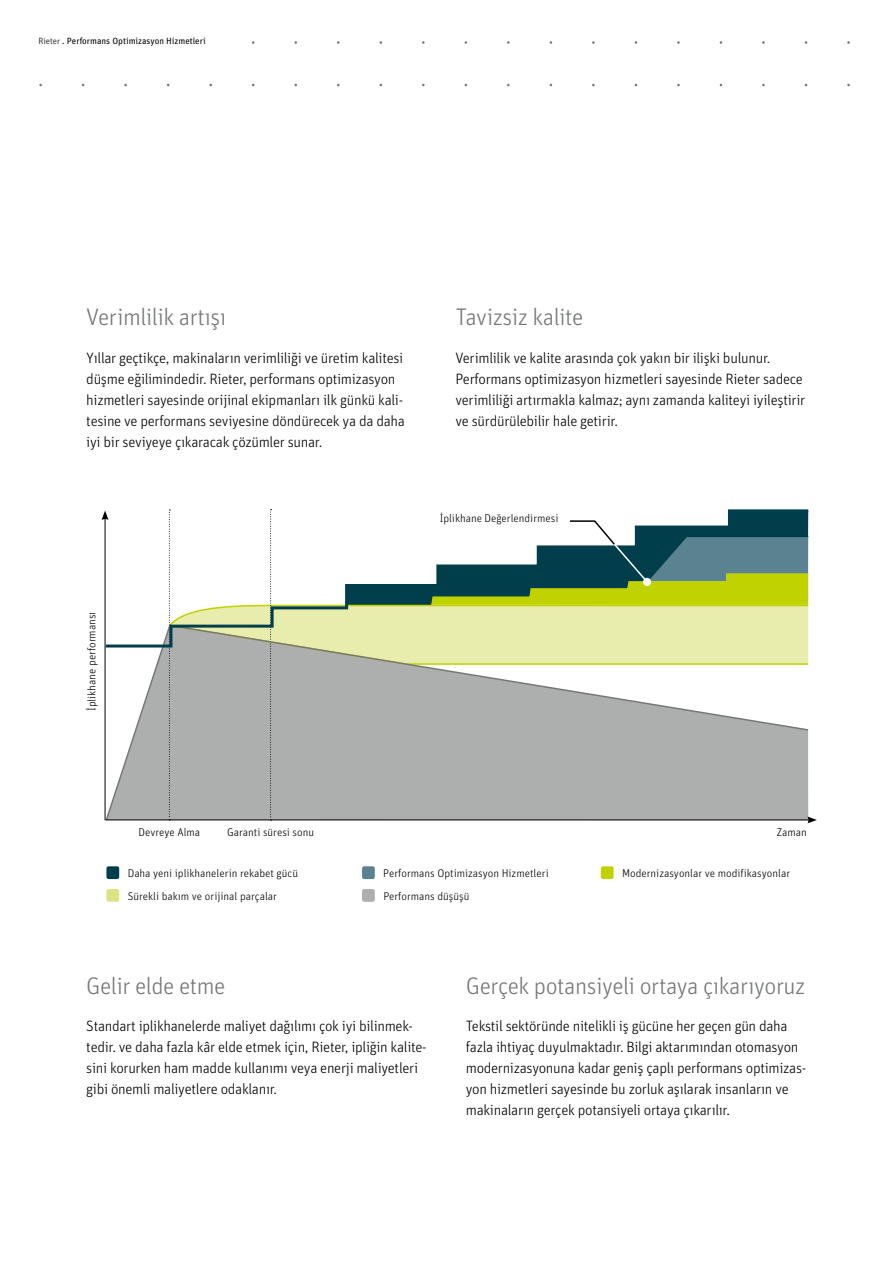
<style>
.page{position:relative;width:893px;height:1263px;background:#fff}
.page>*{position:absolute;margin:0;border:0;box-sizing:border-box;transform-origin:0 0}
.t1{font:300 24px "Unit Pro";letter-spacing:-.02em;color:#767878}
.t2{font:300 15px/21px "Unit Pro";letter-spacing:-.02em;color:#000}
.t3{font:300 11.25px "Unit Pro";color:#000}
.t4{font:9px "Unit Pro";color:#000}
.s1{font-weight:300}
</style>
<div class="page">
<svg style="left:104px;top:649px;width:63px;height:172px"></svg>
<svg style="left:104px;top:520px;width:63px;height:129px"></svg>
<hr style="left:105px;top:518px;width:1px;height:302px;background:#000">
<svg style="left:102px;top:510px;width:7px;height:10px"></svg>
<hr style="left:106px;top:819px;width:704px;height:1px;background:#000">
<svg style="left:167px;top:509px;width:650px;height:314px"></svg>
<div style="left:106px;top:866px;width:13px;height:13px;background:#003e4b;border-radius:2px"></div>
<div style="left:362px;top:889px;width:13px;height:13px;background:#adaeae;border-radius:2px"></div>
<div style="left:601px;top:866px;width:13px;height:13px;background:#c0d200;border-radius:2px"></div>
<div style="left:106px;top:889px;width:13px;height:13px;background:#dce382;border-radius:2px"></div>
<div style="left:362px;top:866px;width:13px;height:13px;background:#5b8290;border-radius:2px"></div>
<p class="t4" style="left:38px;top:34px;width:169px"><span class="s1">Rieter</span> . Performans Optimizasyon Hizmetleri</p>
<h1 class="t1" style="left:86px;top:300px;width:142px">Verimlilik artışı</h1>
<p class="t2" style="left:86px;top:346px;width:320px">Yıllar geçtikçe, makinaların verimliliği ve üretim kalitesi düşme eğilimindedir. Rieter, performans optimizasyon hizmetleri sayesinde orijinal ekipmanları ilk günkü kali&shy;tesine ve performans seviyesine döndürecek ya da daha iyi bir seviyeye çıkaracak çözümler sunar.</p>
<p class="t3" style="left:84px;top:711px;width:101px;rotate:-90deg">İplikhane performansı</p>
<h1 class="t1" style="left:455px;top:300px;width:129px">Tavizsiz kalite</h1>
<p class="t2" style="left:455px;top:346px;width:351px">Verimlilik ve kalite arasında çok yakın bir ilişki bulunur.<br>Performans optimizasyon hizmetleri sayesinde Rieter sadece verimliliği artırmakla kalmaz; aynı zamanda kaliteyi iyileştirir ve sürdürülebilir hale getirir.</p>
<p class="t3" style="left:440px;top:510px;width:120px">İplikhane Değerlendirmesi</p>
<p class="t3" style="left:138px;top:824px;width:63px">Devreye Alma</p>
<p class="t3" style="left:227px;top:824px;width:89px">Garanti süresi sonu</p>
<p class="t3" style="left:777px;top:824px;width:32px">Zaman</p>
<p class="t3" style="left:383px;top:865px;width:167px">Performans Optimizasyon Hizmetleri</p>
<p class="t3" style="left:622px;top:865px;width:169px">Modernizasyonlar ve modifikasyonlar</p>
<p class="t3" style="left:128px;top:888px;width:151px">Sürekli bakım ve orijinal parçalar</p>
<p class="t3" style="left:383px;top:888px;width:88px">Performans düşüşü</p>
<p class="t3" style="left:128px;top:865px;width:172px">Daha yeni iplikhanelerin rekabet gücü</p>
<h1 class="t1" style="left:86px;top:969px;width:141px">Gelir elde etme</h1>
<p class="t2" style="left:86px;top:1015px;width:342px">Standart iplikhanelerde maliyet dağılımı çok iyi bilinmek&shy;tedir. ve daha fazla kâr elde etmek için, Rieter, ipliğin kalite&shy;sini korurken ham madde kullanımı veya enerji maliyetleri gibi önemli maliyetlere odaklanır.</p>
<p class="t2" style="left:466px;top:1015px;width:342px">Tekstil sektöründe nitelikli iş gücüne her geçen gün daha fazla ihtiyaç duyulmaktadır. Bilgi aktarımından otomasyon modernizasyonuna kadar geniş çaplı performans optimizas&shy;yon hizmetleri sayesinde bu zorluk aşılarak insanların ve makinaların gerçek potansiyeli ortaya çıkarılır.</p>
<h1 class="t1" style="left:466px;top:969px;width:341px">Gerçek potansiyeli ortaya çıkarıyoruz</h1>
</div>
